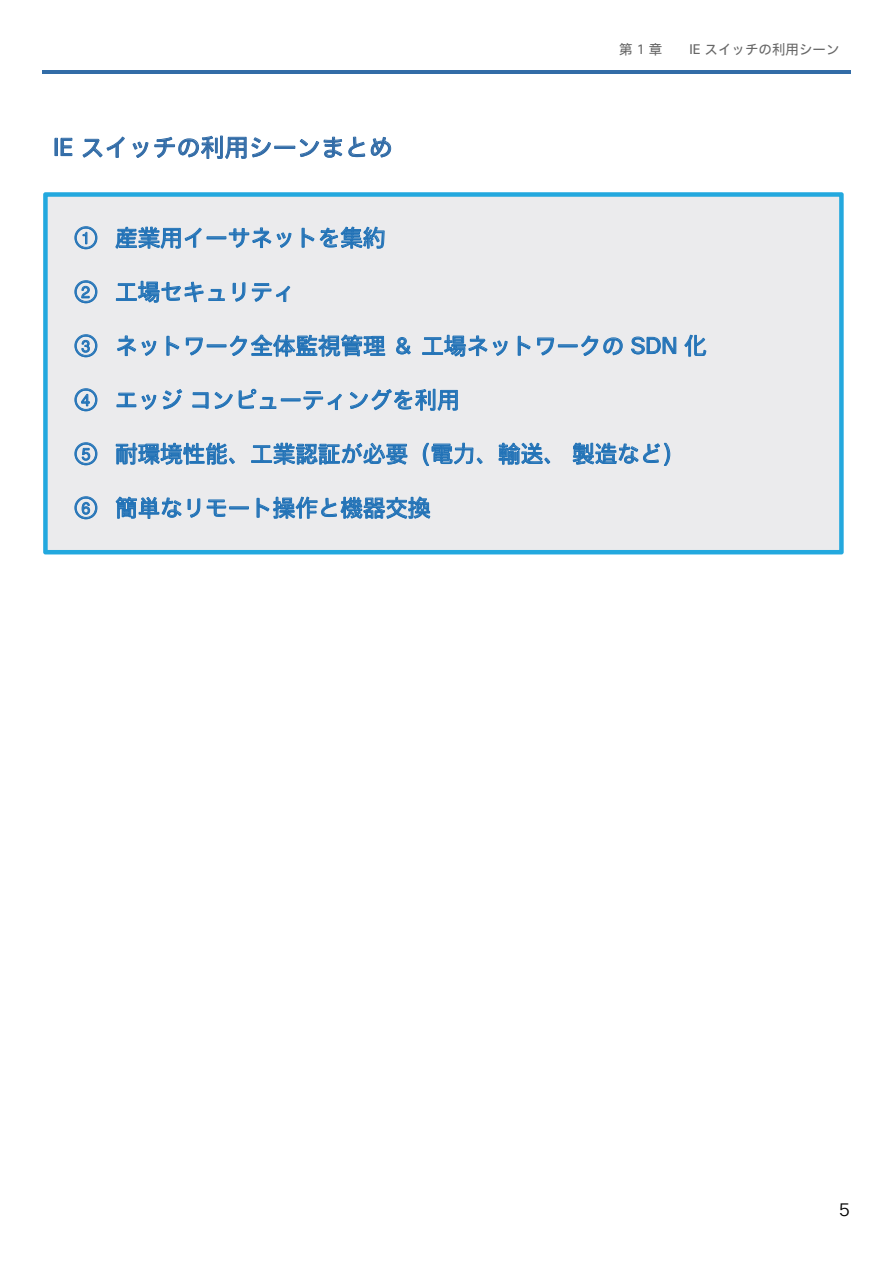
<style>
.page{position:relative;width:893px;height:1263px;background:#fff}
.page>*{position:absolute;margin:0;border:0;box-sizing:border-box;transform-origin:0 0}
.t1{font:24px "Cisco Sans JPN";color:#326ca7}
.t2{font:22.5px "Cisco Sans JPN";color:#2373b7}
.t3{font:18px "Cisco Sans JPN Light";color:#000}
.t4{font:13.5px "Cisco Sans JPN";color:#676767}
</style>
<div class="page">
<hr style="left:43px;top:71px;width:808px;height:3px;background:#326ca7">
<div style="left:43px;top:192px;width:801px;height:362px;background:#ebebed"></div>
<div style="left:55px;top:138px;width:3px;height:18px;border:1px solid #326ca7"></div>
<svg style="left:61px;top:138px;width:11px;height:18px"></svg>
<svg style="left:82px;top:136px;width:43px;height:22px"></svg>
<svg style="left:132px;top:136px;width:139px;height:23px"></svg>
<div style="left:274px;top:146px;width:21px;height:3px;border:1px solid #326ca7"></div>
<svg style="left:299px;top:137px;width:66px;height:21px"></svg>
<svg style="left:371px;top:137px;width:20px;height:21px"></svg>
<svg style="left:74px;top:226px;width:23px;height:23px"></svg>
<svg style="left:115px;top:227px;width:87px;height:22px;background:#a0bed8"></svg>
<div style="left:207px;top:236px;width:19px;height:3px;border:1px solid #2373b7"></div>
<svg style="left:229px;top:227px;width:63px;height:21px"></svg>
<svg style="left:302px;top:227px;width:83px;height:22px;background:#a7c2da"></svg>
<svg style="left:74px;top:280px;width:23px;height:23px"></svg>
<svg style="left:116px;top:281px;width:109px;height:36px;background:#cbd8e4"></svg>
<svg style="left:233px;top:282px;width:12px;height:20px"></svg>
<svg style="left:252px;top:283px;width:38px;height:19px"></svg>
<svg style="left:74px;top:334px;width:23px;height:23px"></svg>
<svg style="left:117px;top:335px;width:39px;height:21px"></svg>
<svg style="left:167px;top:336px;width:13px;height:20px"></svg>
<svg style="left:186px;top:338px;width:17px;height:17px"></svg>
<div style="left:207px;top:344px;width:19px;height:3px;border:1px solid #2373b7"></div>
<svg style="left:230px;top:333px;width:155px;height:24px;background:#a3c0d9"></svg>
<svg style="left:396px;top:337px;width:15px;height:17px"></svg>
<svg style="left:422px;top:335px;width:86px;height:36px;background:#cad7e4"></svg>
<svg style="left:518px;top:336px;width:13px;height:20px"></svg>
<svg style="left:537px;top:338px;width:17px;height:17px"></svg>
<div style="left:558px;top:344px;width:19px;height:3px;border:1px solid #2373b7"></div>
<svg style="left:581px;top:335px;width:42px;height:21px"></svg>
<svg style="left:631px;top:337px;width:45px;height:17px"></svg>
<svg style="left:684px;top:335px;width:22px;height:22px"></svg>
<svg style="left:74px;top:388px;width:23px;height:23px"></svg>
<svg style="left:117px;top:393px;width:39px;height:17px"></svg>
<svg style="left:162px;top:389px;width:20px;height:20px"></svg>
<svg style="left:192px;top:392px;width:41px;height:17px"></svg>
<svg style="left:239px;top:389px;width:37px;height:20px"></svg>
<div style="left:281px;top:398px;width:19px;height:3px;border:1px solid #2373b7"></div>
<svg style="left:304px;top:391px;width:38px;height:19px"></svg>
<svg style="left:350px;top:389px;width:108px;height:22px;background:#b3c9dd"></svg>
<svg style="left:74px;top:442px;width:23px;height:23px"></svg>
<svg style="left:116px;top:443px;width:119px;height:22px;background:#93b6d5"></svg>
<svg style="left:251px;top:443px;width:156px;height:23px;background:#a1bed8"></svg>
<svg style="left:423px;top:443px;width:60px;height:23px"></svg>
<svg style="left:499px;top:442px;width:51px;height:23px"></svg>
<svg style="left:572px;top:442px;width:98px;height:24px;background:#aac4db"></svg>
<svg style="left:74px;top:496px;width:23px;height:23px"></svg>
<svg style="left:115px;top:496px;width:67px;height:23px;background:#a0bed8"></svg>
<svg style="left:188px;top:498px;width:12px;height:20px"></svg>
<svg style="left:207px;top:499px;width:19px;height:18px"></svg>
<div style="left:229px;top:506px;width:20px;height:3px;border:1px solid #2373b7"></div>
<svg style="left:257px;top:496px;width:174px;height:23px;background:#a3bfd9"></svg>
<p class="t1" style="left:53px;top:130px;width:341px">IE スイッチの利用シーンまとめ</p>
<p class="t4" style="left:619px;top:40px;width:45px">第 1 章</p>
<p class="t4" style="left:689px;top:40px;width:152px">IE スイッチの利用シーン</p>
<p class="t2" style="left:75px;top:222px;width:312px">① 産業用イーサネットを集約</p>
<p class="t2" style="left:75px;top:276px;width:222px">② 工場セキュリティ</p>
<p class="t2" style="left:75px;top:330px;width:633px">③ ネットワーク全体監視管理＆工場ネットワークの SDN 化</p>
<p class="t2" style="left:75px;top:384px;width:387px">④ エッジコンピューティングを利用</p>
<p class="t2" style="left:75px;top:438px;width:612px">⑤ 耐環境性能、工業認証が必要（電力、輸送、製造など）</p>
<p class="t2" style="left:75px;top:492px;width:357px">⑥ 簡単なリモート操作と機器交換</p>
<p class="t3" style="left:839px;top:1198px;width:12px">5</p>
</div>
